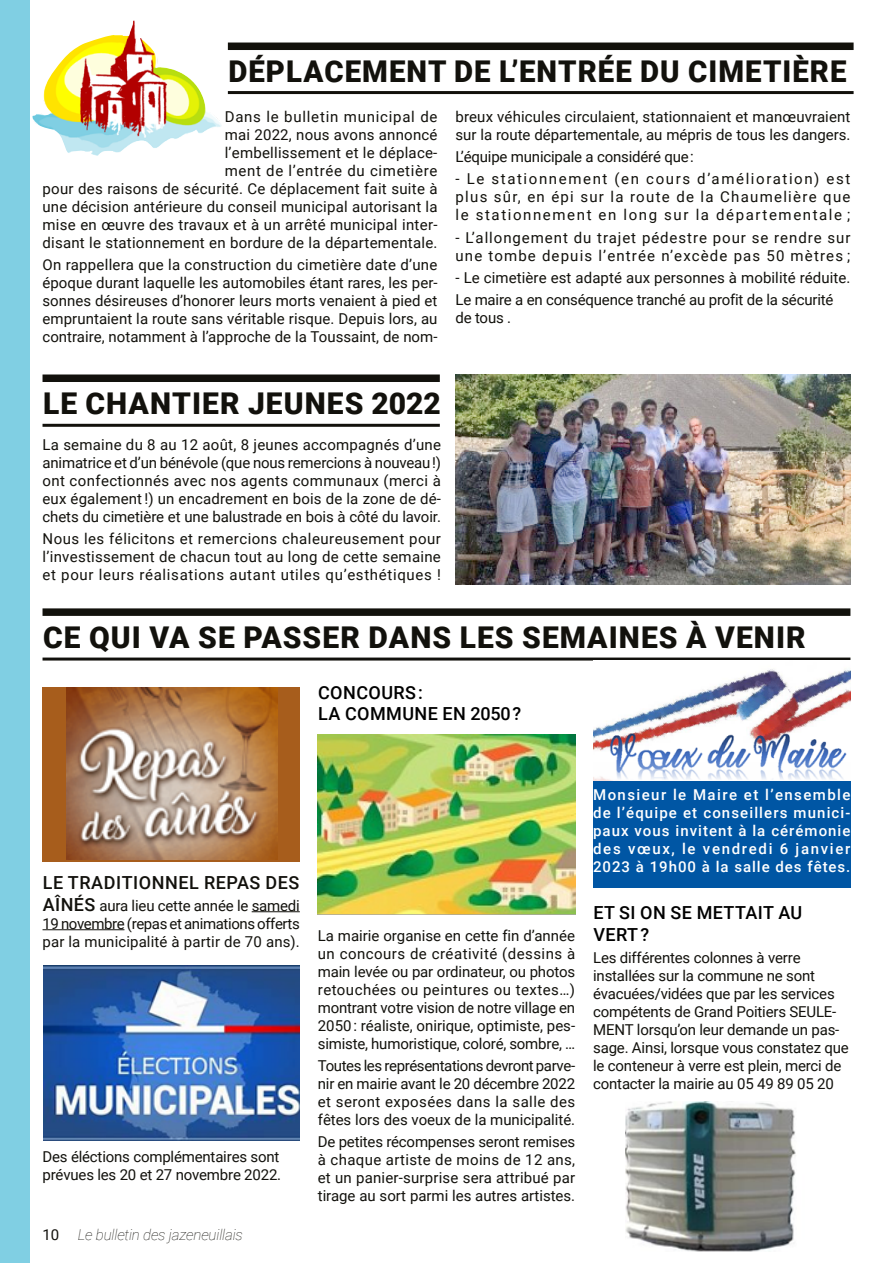
<style>
.page{position:relative;width:893px;height:1263px;background:#fff}
.page>*{position:absolute;margin:0;border:0;box-sizing:border-box;transform-origin:0 0}
.t1{font:900 30px "Roboto";letter-spacing:.035em;color:#12110c}
.t2{font:500 18px/21.6px "Roboto";letter-spacing:.025em;color:#000}
.t3{font:500 18px "Roboto";letter-spacing:.03em;color:#12110c}
.t4{font:15px/18px "Roboto";color:#12110c;text-align:justify}
.t5{font:500 15px/18px "Roboto";letter-spacing:.07em;color:#fff;text-align:justify}
.t6{font:15px/18px "Roboto";letter-spacing:.065em;color:#12110c}
.t7{font:italic 100 15px "Roboto";letter-spacing:-.01em;color:#12110c}
.s1{font-weight:500;font-size:18px}
.s2{font-weight:400;font-style:normal}
</style>
<div class="page">
<div style="left:593px;top:665px;width:257px;height:222px;background:#0056a4"></div>
<div style="left:0;top:0;width:30px;height:1263px;background:#80cfe3"></div>
<img style="left:32px;top:21px;width:190px;height:135px">
<hr style="left:252px;top:911px;width:48px;height:1px;background:#12110c">
<hr style="left:43px;top:929px;width:81px;height:1px;background:#12110c">
<hr style="left:228px;top:91px;width:626px;height:3px;background:#12110c">
<div style="left:228px;top:43px;width:626px;height:7px;background:#12110c"></div>
<hr style="left:43px;top:424px;width:397px;height:3px;background:#12110c">
<div style="left:43px;top:374px;width:397px;height:8px;background:#12110c"></div>
<hr style="left:43px;top:657px;width:807px;height:3px;background:#12110c">
<div style="left:43px;top:608px;width:807px;height:8px;background:#12110c"></div>
<img style="left:455px;top:374px;width:395px;height:211px">
<div style="left:43px;top:687px;width:257px;height:175px;background:#a75d1c"></div>
<img style="left:67px;top:687px;width:210px;height:173px">
<img style="left:43px;top:965px;width:257px;height:175px">
<img style="left:593px;top:665px;width:257px;height:116px">
<img style="left:318px;top:734px;width:257px;height:181px">
<img style="left:625px;top:1101px;width:171px;height:150px">
<h1 class="t1" style="left:228px;top:51px;width:620px">DÉPLACEMENT DE L’ENTRÉE DU CIMETIÈRE</h1>
<p class="t4" style="left:43px;top:107px;width:397px;text-align:right">Dans le bulletin municipal de<br>mai 2022, nous avons annoncé<br>l’embellissement et le déplace-<br>ment de l’entrée du cimetière<br>pour des raisons de sécurité. Ce déplacement fait suite à une décision antérieure du conseil municipal autorisant la mise en œuvre des travaux et à un arrêté municipal inter&shy;disant le stationnement en bordure de la départementale.</p>
<p class="t4" style="left:43px;top:255px;width:397px">On rappellera que la construction du cimetière date d’une époque durant laquelle les automobiles étant rares, les per&shy;sonnes désireuses d’honorer leurs morts venaient à pied et empruntaient la route sans véritable risque. Depuis lors, au contraire, notamment à l’approche de la Toussaint, de nom-</p>
<p class="t4" style="left:455px;top:107px;width:396px">breux véhicules circulaient, stationnaient et manœuvraient sur la route départementale, au mépris de tous les dangers.</p>
<p class="t4" style="left:455px;top:147px;width:240px">L’équipe municipale a considéré que :</p>
<p class="t4" style="left:455px;top:169px;width:397px">- Le stationnement (en cours d’amélioration) est plus sûr, en épi sur la route de la Chaumelière que le stationnement en long sur la départementale ;</p>
<p class="t6" style="left:455px;top:228px;width:396px">- L’allongement du trajet pédestre pour se rendre sur une tombe depuis l’entrée n’excède pas 50 mètres ;</p>
<p class="t4" style="left:455px;top:266px;width:396px;line-height:22.2px">- Le cimetière est adapté aux personnes à mobilité réduite.<br>Le maire a en conséquence tranché au profit de la sécurité</p>
<p class="t4" style="left:455px;top:308px;width:57px">de tous .</p>
<h1 class="t1" style="left:43px;top:383px;width:399px">LE CHANTIER JEUNES 2022</h1>
<p class="t4" style="left:43px;top:435px;width:400px">La semaine du 8 au 12 août, 8 jeunes accompagnés d’une animatrice et d’un bénévole (que nous remercions à nouveau !) ont confectionnés avec nos agents communaux (merci à eux également !) un encadrement en bois de la zone de dé&shy;chets du cimetière et une balustrade en bois à côté du lavoir.</p>
<p class="t4" style="left:43px;top:530px;width:400px">Nous les félicitons et remercions chaleureusement pour l’investissement de chacun tout au long de cette semaine et pour leurs réalisations autant utiles qu’esthétiques !</p>
<h1 class="t1" style="left:43px;top:616px;width:764px">CE QUI VA SE PASSER DANS LES SEMAINES À VENIR</h1>
<p class="t2" style="left:318px;top:681px;width:204px">CONCOURS :<br>LA COMMUNE EN 2050 ?</p>
<p class="t3" style="left:43px;top:870px;width:258px">LE TRADITIONNEL REPAS DES</p>
<p class="t4" style="left:43px;top:896px;width:259px"><span class="s1">AÎNÉS</span> aura lieu cette année le samedi 19 novembre (repas et animations offerts par la municipalité à partir de 70 ans).</p>
<p class="t4" style="left:43px;top:1147px;width:240px">Des éléctions complémentaires sont prévues les 20 et 27 novembre 2022.</p>
<p class="t7" style="left:43px;top:1224px;width:202px"><span class="s2">10</span> Le bulletin des jazeneuillais</p>
<p class="t4" style="left:318px;top:926px;width:259px">La mairie organise en cette fin d’année un concours de créativité (dessins à main levée ou par ordinateur, ou photos retouchées ou peintures ou textes…) montrant votre vision de notre village en 2050 : réaliste, onirique, optimiste, pes&shy;simiste, humoristique, coloré, sombre, …</p>
<p class="t4" style="left:318px;top:1056px;width:259px">Toutes les représentations devront parve&shy;nir en mairie avant le 20 décembre 2022 et seront exposées dans la salle des fêtes lors des voeux de la municipalité.</p>
<p class="t4" style="left:318px;top:1132px;width:259px">De petites récompenses seront remises à chaque artiste de moins de 12 ans, et un panier-surprise sera attribué par tirage au sort parmi les autres artistes.</p>
<p class="t5" style="left:593px;top:785px;width:259px">Monsieur le Maire et l’ensemble de l’équipe et conseillers munici&shy;paux vous invitent à la cérémonie des vœux, le vendredi 6 janvier 2023 à 19h00 à la salle des fêtes.</p>
<p class="t2" style="left:593px;top:901px;width:210px">ET SI ON SE METTAIT AU<br>VERT ?</p>
<p class="t4" style="left:593px;top:948px;width:257px;text-align:left">Les différentes colonnes à verre installées sur la commune ne sont évacuées/vidées que par les services compétents de Grand Poitiers SEULE-MENT lorsqu’on leur demande un pas&shy;sage. Ainsi, lorsque vous constatez que le conteneur à verre est plein, merci de contacter la mairie au 05 49 89 05 20</p>
</div>
